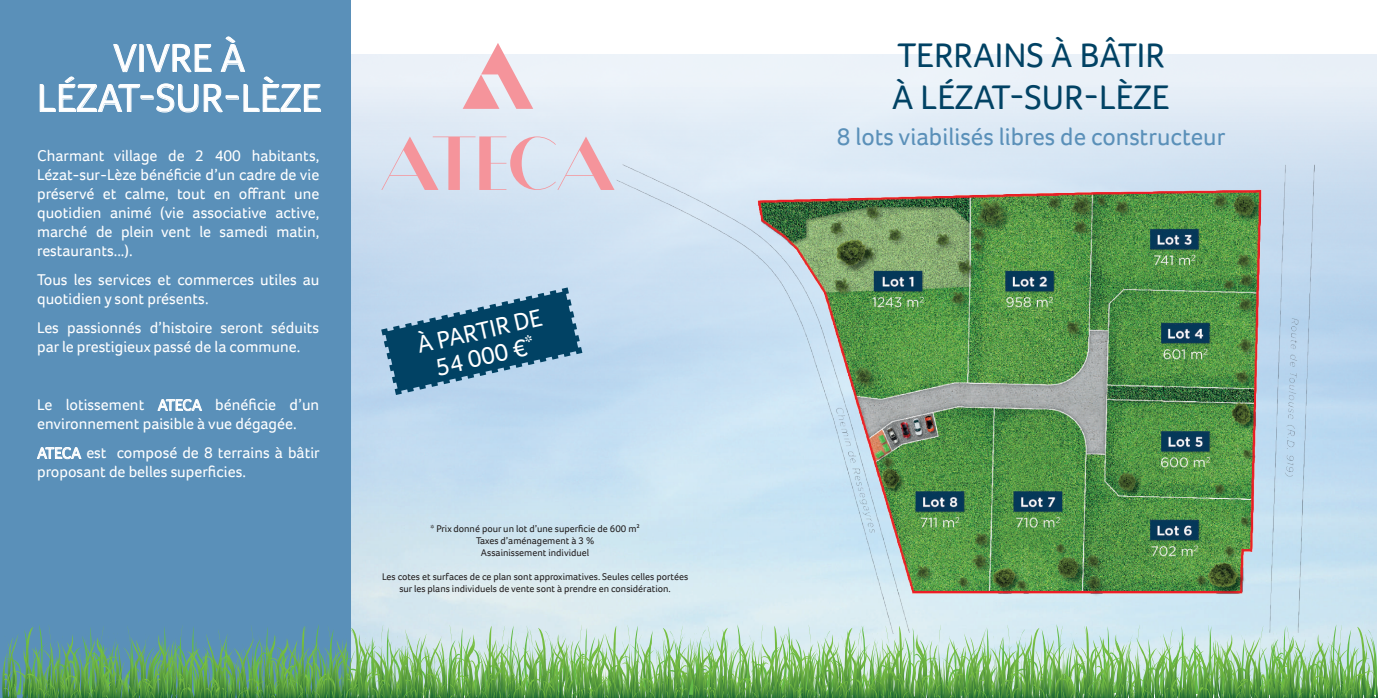
<style>
.page{position:relative;width:1378px;height:698px;background:#fff}
.page>*{position:absolute;margin:0;border:0;box-sizing:border-box;transform-origin:0 0}
.t1{font:40px/40px "Foco";color:#fff;text-align:center}
.t2{font:35px/42px "Foco";color:#014264}
.t3{font:25px "Foco";color:#5a90b9}
.t4{font:25px/26px "Foco";color:#fff;text-align:center}
.t5{font:16px/19px "Foco";color:#fff}
.t6{font:10px/12px "Foco";color:#231f20;text-align:center}
</style>
<div class="page">
<img style="left:350px;top:45px;width:1027px;height:578px">
<div style="left:0;top:0;width:350px;height:697px;background:#5a90b9"></div>
<svg style="left:2px;top:623px;width:1376px;height:74px;background:#77af7b"></svg>
<svg style="left:40px;top:36px;width:281px;height:76px"></svg>
<svg style="left:378px;top:284px;width:208px;height:114px;background:#5d8ba8"></svg>
<svg style="left:157px;top:399px;width:45px;height:12px"></svg>
<svg style="left:37px;top:447px;width:45px;height:12px"></svg>
<img style="left:609px;top:140px;width:769px;height:515px">
<svg style="left:381px;top:136px;width:233px;height:54px;background:#e0d1dd"></svg>
<svg style="left:463px;top:43px;width:70px;height:66px"></svg>
<h1 class="t1" style="left:37px;top:37px;width:286px">VIVRE À<br>LÉZAT-SUR-LÈZE</h1>
<p class="t5" style="left:37px;top:146px;width:284px;text-align:justify">Charmant village de 2 400 habitants, Lézat-sur-Lèze bénéficie d’un cadre de vie préservé et calme, tout en offrant une quotidien animé (vie associative active, marché de plein vent le samedi matin, restaurants...).</p>
<p class="t5" style="left:37px;top:270px;width:284px">Tous les services et commerces utiles au quotidien y sont présents.</p>
<p class="t5" style="left:37px;top:318px;width:284px">Les passionnés d’histoire seront séduits par le prestigieux passé de la commune.</p>
<p class="t5" style="left:37px;top:395px;width:284px">Le lotissement ATECA bénéficie d’un environnement paisible à vue dégagée.</p>
<p class="t5" style="left:37px;top:443px;width:284px">ATECA est composé de 8 terrains à bâtir proposant de belles superficies.</p>
<h3 class="t4" style="left:414px;top:332px;width:129px;rotate:-13deg">À PARTIR DE<br>54 000 €<sup>*</sup></h3>
<p class="t6" style="left:430px;top:522px;width:211px">* Prix donné pour un lot d’une superficie de 600 m²<br>Taxes d’aménagement à 3 %<br>Assainissement individuel</p>
<p class="t6" style="left:382px;top:570px;width:308px">Les cotes et surfaces de ce plan sont approximatives. Seules celles portées sur les plans individuels de vente sont à prendre en considération.</p>
<h2 class="t2" style="left:892px;top:34px;width:279px">TERRAINS À BÂTIR<br>À LÉZAT-SUR-LÈZE</h2>
<h3 class="t3" style="left:837px;top:120px;width:390px">8 lots viabilisés libres de constructeur</h3>
</div>
